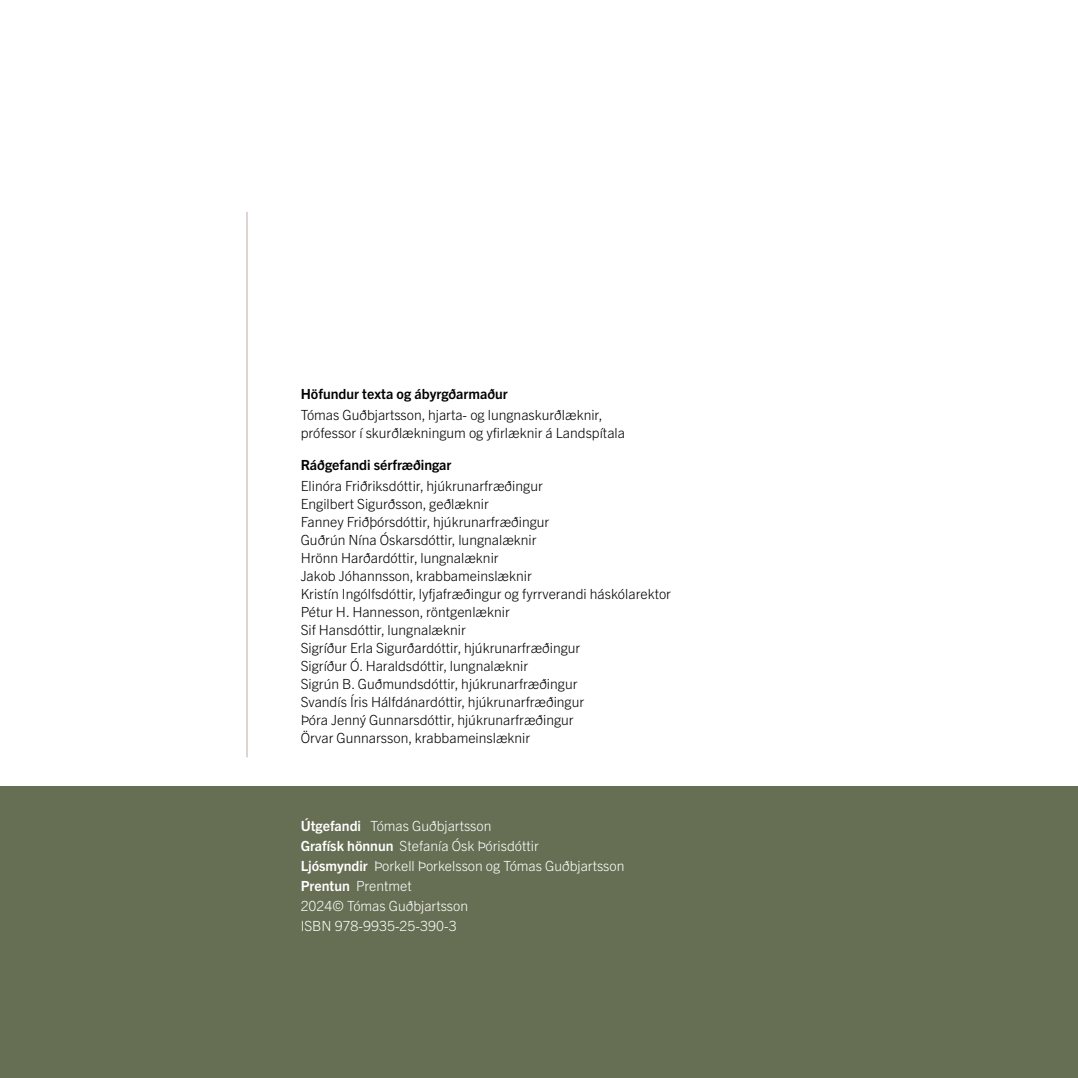
<style>
.page{position:relative;width:1078px;height:1078px;background:#fff}
.page>*{position:absolute;margin:0;border:0;box-sizing:border-box;transform-origin:0 0}
.t1{font:300 14px/18px "Trade Gothic Next LT Pro";color:#000}
.t2{font:300 14px/20px "Trade Gothic Next LT Pro";color:#fff}
.t3{font:700 14px "Trade Gothic Next LT Pro";color:#000}
.s1{font-weight:700}
</style>
<div class="page">
<hr style="left:246px;top:212px;width:1px;height:545px;background:#bbaea5">
<div style="left:0;top:786px;width:1077px;height:291px;background:#666e53"></div>
<p class="t3" style="left:300px;top:384px;width:208px">Höfundur texta og ábyrgðarmaður</p>
<p class="t1" style="left:300px;top:405px;width:326px">Tómas Guðbjartsson, hjarta- og lungnaskurðlæknir, prófessor í skurðlækningum og yfirlæknir á Landspítala</p>
<p class="t3" style="left:300px;top:455px;width:152px">Ráðgefandi sérfræðingar</p>
<p class="t1" style="left:300px;top:475px;width:372px">Elinóra Friðriksdóttir, hjúkrunarfræðingur<br>Engilbert Sigurðsson, geðlæknir<br>Fanney Friðþórsdóttir, hjúkrunarfræðingur<br>Guðrún Nína Óskarsdóttir, lungnalæknir<br>Hrönn Harðardóttir, lungnalæknir<br>Jakob Jóhannsson, krabbameinslæknir<br>Kristín Ingólfsdóttir, lyfjafræðingur og fyrrverandi háskólarektor Pétur H. Hannesson, röntgenlæknir<br>Sif Hansdóttir, lungnalæknir<br>Sigríður Erla Sigurðardóttir, hjúkrunarfræðingur<br>Sigríður Ó. Haraldsdóttir, lungnalæknir<br>Sigrún B. Guðmundsdóttir, hjúkrunarfræðingur<br>Svandís Íris Hálfdánardóttir, hjúkrunarfræðingur<br>Þóra Jenný Gunnarsdóttir, hjúkrunarfræðingur<br>Örvar Gunnarsson, krabbameinslæknir</p>
<p class="t2" style="left:300px;top:814px;width:325px"><span class="s1">Útgefandi</span> Tómas Guðbjartsson<br><span class="s1">Grafísk hönnun</span> Stefanía Ósk Þórisdóttir<br><span class="s1">Ljósmyndir</span> Þorkell Þorkelsson og Tómas Guðbjartsson<br><span class="s1">Prentun</span> Prentmet<br>2024© Tómas Guðbjartsson<br>ISBN 978-9935-25-390-3</p>
</div>
